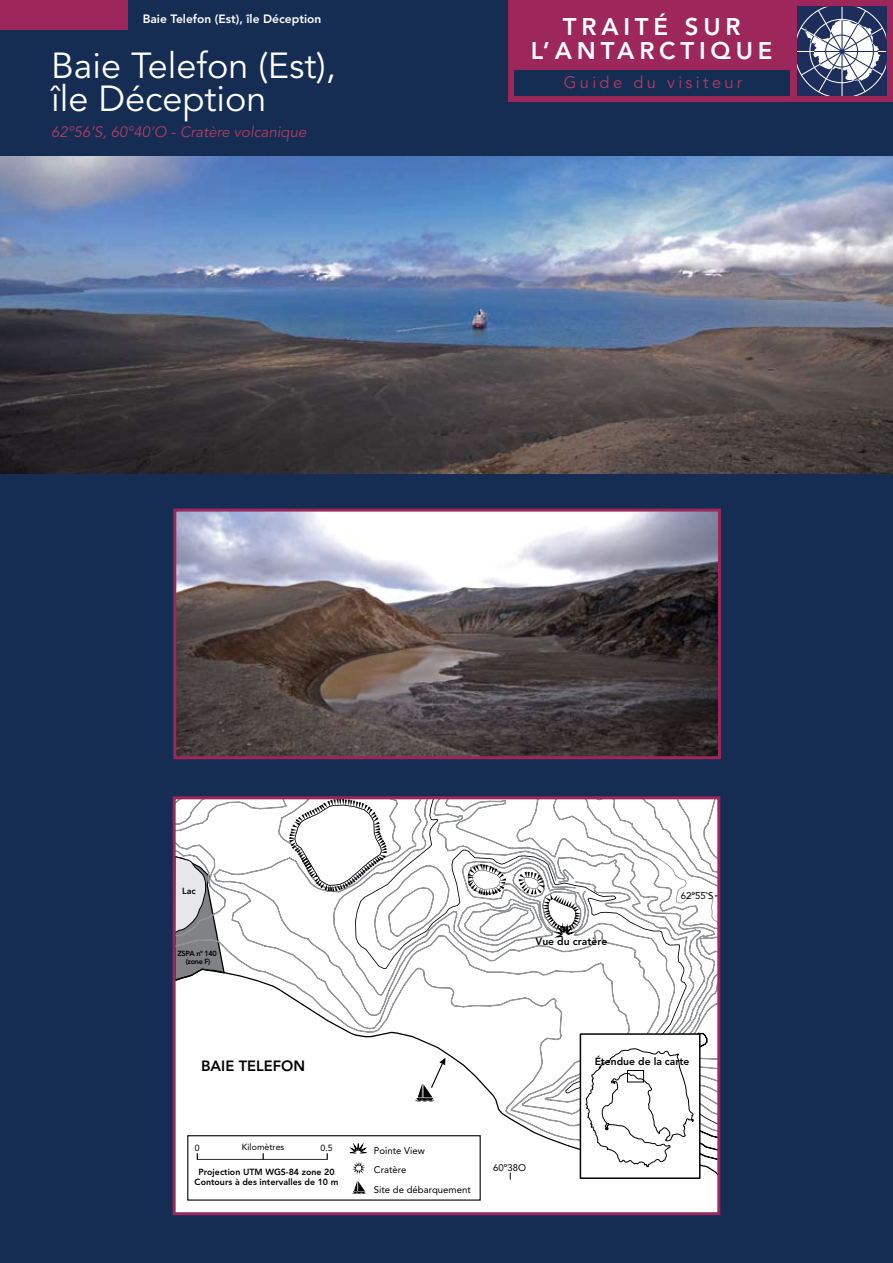
<style>
.page{position:relative;width:893px;height:1263px;background:#152c53}
.page>*{position:absolute;margin:0;border:0;box-sizing:border-box;transform-origin:0 0}
.t1{font:36px/33px "Avenir";color:#fff}
.t2{font:800 24px/24px "Avenir";letter-spacing:.2em;color:#fff;text-align:center}
.t3{font:16.5px "Avenir";letter-spacing:.2em;color:#b33c62}
.t4{font:italic 15px "Avenir";color:#b33c62}
.t5{font:800 14.85px "Avenir";color:#000}
.t6{font:800 12px "Avenir";color:#fff}
.t7{font:800 10.35px "Avenir";color:#000}
.t8{font:9.6px "Avenir";color:#000}
.t9{font:800 8.85px/10.4px "Avenir";color:#000;text-align:center}
.t10{font:8.85px "Avenir";color:#000}
.t11{font:800 7.35px/8.1px "Avenir";letter-spacing:-.05em;color:#000;text-align:center}
</style>
<div class="page">
<div style="left:0;top:0;width:128px;height:30px;background:#9d265a"></div>
<svg style="left:508px;top:0;width:385px;height:102px"></svg>
<div style="left:174px;top:798px;width:545px;height:416px;background:#fff"></div>
<svg style="left:177px;top:800px;width:539px;height:394px"></svg>
<div style="left:173px;top:796px;width:547px;height:419px;border:3px solid #9d265a"></div>
<img style="left:0;top:156px;width:893px;height:317px">
<img style="left:177px;top:513px;width:540px;height:242px">
<div style="left:173px;top:509px;width:548px;height:250px;border:3px solid #9d265a"></div>
<h3 class="t6" style="left:143px;top:12px;width:180px">Baie Telefon (Est), île Déception</h3>
<h1 class="t1" style="left:51px;top:51px;width:286px">Baie Telefon (Est), île Déception</h1>
<h3 class="t4" style="left:51px;top:123px;width:257px">62°56’S, 60°40’O - Cratère volcanique</h3>
<h2 class="t2" style="left:531px;top:15px;width:243px">TRAITÉ SUR<br>L’ANTARCTIQUE</h2>
<h3 class="t3" style="left:564px;top:73px;width:180px">Guide du visiteur</h3>
<p class="t9" style="left:182px;top:886px;width:15px">Lac</p>
<p class="t8" style="left:681px;top:890px;width:34px">62º55`S</p>
<p class="t7" style="left:535px;top:935px;width:73px">Vue du cratère</p>
<p class="t11" style="left:177px;top:949px;width:41px">ZSPA nº 140 (zone F)</p>
<h3 class="t5" style="left:201px;top:1056px;width:106px">BAIE TELEFON</h3>
<p class="t7" style="left:595px;top:1055px;width:96px">Étendue de la carte</p>
<p class="t10" style="left:195px;top:1142px;width:6px">0</p>
<p class="t10" style="left:242px;top:1142px;width:44px">Kilomètres</p>
<p class="t10" style="left:321px;top:1142px;width:14px">0.5</p>
<p class="t8" style="left:374px;top:1145px;width:52px">Pointe View</p>
<p class="t9" style="left:195px;top:1167px;width:145px">Projection UTM WGS-84 zone 20<br>Contours à des intervalles de 10 m</p>
<p class="t8" style="left:374px;top:1164px;width:34px">Cratère</p>
<p class="t8" style="left:374px;top:1184px;width:98px">Site de débarquement</p>
<p class="t8" style="left:493px;top:1162px;width:34px">60º38O</p>
</div>
